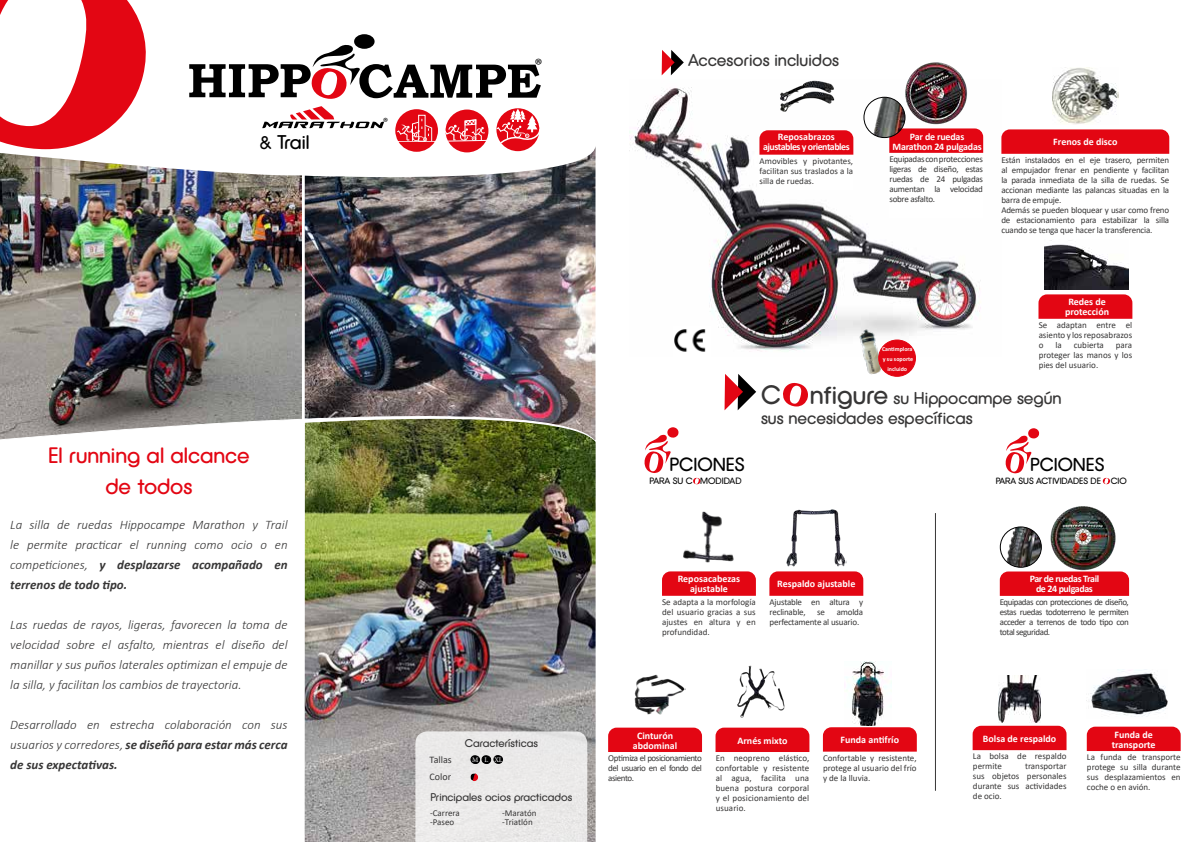
<style>
.page{position:relative;width:1191px;height:842px;background:#fff}
.page>*{position:absolute;margin:0;border:0;box-sizing:border-box;transform-origin:0 0}
.t1{font:22px/31px "Defused OT";color:#e30613;text-align:center}
.t2{font:19.5px "Defused OT";letter-spacing:-.025em;color:#000}
.t3{font:18.7px "Defused OT";color:#000}
.t4{font:18.5px "Defused OT";color:#000}
.t5{font:18px "Myriad Pro";color:#000}
.t6{font:17px/20.4px "Defused OT";color:#373636}
.t7{font:italic 300 13px/20px "Calibri";color:#373636;text-align:justify}
.t8{font:12px "Myriad Pro";color:#000}
.t9{font:11px "Defused OT";color:#373636}
.t10{font:700 10px/10px "Calibri";color:#fff;text-align:center}
.t11{font:700 10px/10px "Calibri";letter-spacing:-.05em;color:#fff;text-align:center}
.t12{font:700 10px/10px "Calibri";letter-spacing:-.02em;color:#fff;text-align:center}
.t13{font:700 10px/10px "Calibri";letter-spacing:-.04em;color:#fff;text-align:center}
.t14{font:10px/17.4px "Calibri";color:#373636}
.t15{font:9px/10px "Calibri";letter-spacing:-.02em;color:#373636;text-align:justify}
.t16{font:9px/9px "Calibri";color:#373636}
.t17{font:9px "Defused OT";color:#000}
.t18{font:8.9px "Defused OT";color:#000}
.t19{font:7px "Minion Pro";color:#fff}
.t20{font:700 6px/10px "Calibri";color:#fff;text-align:center}
.s1{font-weight:700}
.s2{font-size:26px}
</style>
<div class="page">
<img style="left:0;top:153px;width:302px;height:229px">
<img style="left:305px;top:145px;width:290px;height:237px">
<img style="left:0;top:382px;width:596px;height:66px">
<img style="left:305px;top:419px;width:290px;height:423px">
<svg style="left:0;top:0;width:146px;height:149px"></svg>
<div style="left:354px;top:34px;width:20px;height:15px;background:#000;border-radius:50%"></div>
<svg style="left:189px;top:44px;width:352px;height:55px"></svg>
<div style="left:496px;top:108px;width:43px;height:43px;background:#e30613;border-radius:50%"></div>
<svg style="left:496px;top:109px;width:44px;height:35px"></svg>
<svg style="left:395px;top:109px;width:95px;height:43px"></svg>
<svg style="left:262px;top:106px;width:122px;height:22px"></svg>
<div style="left:415px;top:731px;width:172px;height:111px;background:#eae9e9"></div>
<img style="left:629px;top:80px;width:355px;height:274px">
<img style="left:848px;top:318px;width:60px;height:59px">
<div style="left:878px;top:340px;width:37px;height:36px;background:#e30613;border-radius:50%"></div>
<div style="left:878px;top:339px;width:38px;height:38px;border:1px solid #e30613;border-radius:50%"></div>
<svg style="left:661px;top:50px;width:23px;height:25px"></svg>
<hr style="left:935px;top:513px;width:1px;height:278px;background:#373636">
<img style="left:673px;top:327px;width:37px;height:27px">
<img style="left:1052px;top:67px;width:66px;height:57px">
<svg style="left:1001px;top:129px;width:168px;height:25px;background:#e30e1b"></svg>
<svg style="left:759px;top:130px;width:94px;height:25px;background:#e4101c"></svg>
<img style="left:776px;top:81px;width:60px;height:31px">
<div style="left:759px;top:157px;width:94px;height:33px;background:#fff"></div>
<div style="left:889px;top:155px;width:94px;height:62px;background:#fff"></div>
<svg style="left:889px;top:128px;width:94px;height:25px;background:#e30d1a"></svg>
<img style="left:903px;top:62px;width:68px;height:65px">
<img style="left:864px;top:97px;width:41px;height:41px">
<div style="left:863px;top:97px;width:42px;height:41px;border:1px solid #000;border-radius:50%"></div>
<svg style="left:1038px;top:294px;width:94px;height:25px;background:#e4101c"></svg>
<img style="left:1044px;top:240px;width:85px;height:49px">
<svg style="left:783px;top:382px;width:25px;height:24px"></svg>
<svg style="left:724px;top:374px;width:32px;height:36px"></svg>
<svg style="left:644px;top:427px;width:34px;height:46px"></svg>
<svg style="left:693px;top:478px;width:7px;height:6px"></svg>
<svg style="left:1005px;top:428px;width:34px;height:45px"></svg>
<svg style="left:1102px;top:478px;width:8px;height:6px"></svg>
<img style="left:1086px;top:669px;width:81px;height:48px">
<div style="left:1086px;top:727px;width:94px;height:24px;background:#e30613"></div>
<img style="left:998px;top:676px;width:42px;height:47px">
<div style="left:972px;top:726px;width:94px;height:24px;background:#e30613"></div>
<img style="left:1050px;top:506px;width:65px;height:65px">
<svg style="left:999px;top:571px;width:130px;height:25px;background:#e40f1c"></svg>
<img style="left:1001px;top:527px;width:40px;height:40px">
<div style="left:999px;top:526px;width:42px;height:42px;border:1px solid #000;border-radius:50%"></div>
<img style="left:737px;top:665px;width:48px;height:53px">
<div style="left:715px;top:728px;width:94px;height:24px;background:#e30613"></div>
<img style="left:634px;top:674px;width:51px;height:41px">
<div style="left:608px;top:728px;width:94px;height:24px;background:#e30613"></div>
<svg style="left:823px;top:727px;width:93px;height:25px;background:#e30e1b"></svg>
<img style="left:844px;top:661px;width:47px;height:64px">
<img style="left:786px;top:509px;width:60px;height:58px">
<svg style="left:769px;top:571px;width:94px;height:25px;background:#e4101c"></svg>
<svg style="left:662px;top:571px;width:94px;height:25px;background:#e40f1c"></svg>
<img style="left:683px;top:512px;width:51px;height:51px">
<h2 class="t2" style="left:260px;top:130px;width:51px">&amp; Trail</h2>
<h1 class="t1" style="left:48px;top:440px;width:203px">El running al alcance de todos</h1>
<h3 class="t7" style="left:10px;top:514px;width:279px">La silla de ruedas Hippocampe Marathon y Trail le permite practicar el running como ocio o en competiciones, <span class="s1">y desplazarse acompañado en terrenos de todo tipo.</span></h3>
<h3 class="t7" style="left:10px;top:614px;width:279px">Las ruedas de rayos, ligeras, favorecen la toma de velocidad sobre el asfalto, mientras el diseño del manillar y sus puños laterales optimizan el empuje de la silla, y facilitan los cambios de trayectoria.</h3>
<h3 class="t7" style="left:10px;top:714px;width:279px">Desarrollado en estrecha colaboración con sus usuarios y corredores, <span class="s1">se diseñó para estar más cerca de sus expectativas.</span></h3>
<h3 class="t8" style="left:383px;top:114px;width:7px">®</h3>
<h3 class="t5" style="left:535px;top:54px;width:9px">®</h3>
<h3 class="t6" style="left:688px;top:50px;width:152px">Accesorios incluidos</h3>
<p class="t11" style="left:763px;top:132px;width:88px">Reposabrazos ajustables y orientables</p>
<p class="t12" style="left:892px;top:132px;width:91px">Par de ruedas<br>Marathon 24 pulgadas</p>
<p class="t10" style="left:1053px;top:137px;width:66px">Frenos de disco</p>
<p class="t15" style="left:759px;top:155px;width:95px">Amovibles y pivotantes, facilitan sus traslados a la silla de ruedas.</p>
<p class="t15" style="left:889px;top:154px;width:95px">Equipadas con protecciones ligeras de diseño, estas ruedas de 24 pulgadas aumentan la velocidad sobre asfalto.</p>
<p class="t15" style="left:1001px;top:155px;width:169px;text-align:left">Están instalados en el eje trasero, permiten al empujador frenar en pendiente y facilitan la parada inmediata de la silla de ruedas. Se accionan mediante las palancas situadas en la barra de empuje.<br>Además se pueden bloquear y usar como freno de estacionamiento para estabilizar la silla cuando se tenga que hacer la transferencia.</p>
<p class="t20" style="left:882px;top:344px;width:33px">Cantimplora y su soporte incluido</p>
<p class="t10" style="left:1065px;top:297px;width:46px">Redes de protección</p>
<p class="t15" style="left:1038px;top:320px;width:95px">Se adaptan entre el asiento y los reposabrazos o</p>
<p class="t15" style="left:1055px;top:340px;width:8px">la</p>
<p class="t16" style="left:1073px;top:340px;width:32px">cubierta</p>
<p class="t15" style="left:1038px;top:340px;width:95px;text-indent:77px">para proteger las manos y los pies del usuario.</p>
<h3 class="t3" style="left:669px;top:453px;width:77px">PCIONES</h3>
<p class="t17" style="left:649px;top:476px;width:94px">PARA SU C MODIDAD</p>
<h3 class="t6" style="left:761px;top:388px;width:302px"><span class="s2">C nfigure</span> su Hippocampe según sus necesidades específicas</h3>
<h3 class="t4" style="left:1030px;top:454px;width:76px">PCIONES</h3>
<p class="t18" style="left:995px;top:476px;width:133px">PARA SUS ACTIVIDADES DE CIO</p>
<p class="t10" style="left:678px;top:574px;width:64px">Reposacabezas ajustable</p>
<p class="t10" style="left:777px;top:579px;width:80px">Respaldo ajustable</p>
<p class="t13" style="left:1029px;top:574px;width:71px">Par de ruedas Trail de 24 pulgadas</p>
<p class="t15" style="left:662px;top:597px;width:95px">Se adapta a la morfología del usuario gracias a sus ajustes en altura y en profundidad.</p>
<p class="t15" style="left:769px;top:597px;width:95px">Ajustable en altura y reclinable,</p>
<p class="t15" style="left:769px;top:607px;width:95px;text-indent:67px">amolda perfectamente al usuario.</p>
<p class="t15" style="left:817px;top:607px;width:9px">se</p>
<p class="t15" style="left:999px;top:597px;width:131px">Equipadas con protecciones de diseño, estas ruedas todoterreno le permiten acceder a terrenos de todo tipo con total seguridad.</p>
<p class="t9" style="left:465px;top:736px;width:75px">Características</p>
<p class="t10" style="left:633px;top:730px;width:46px">Cinturón abdominal</p>
<p class="t10" style="left:737px;top:735px;width:52px">Arnés mixto</p>
<p class="t10" style="left:840px;top:735px;width:60px">Funda antifrío</p>
<p class="t14" style="left:429px;top:750px;width:24px">Tallas<br>Color</p>
<p class="t19" style="left:472px;top:755px;width:18px">M L</p>
<p class="t16" style="left:430px;top:808px;width:31px">-Carrera -Paseo</p>
<p class="t16" style="left:502px;top:808px;width:36px">-Maratón -Triatlón</p>
<p class="t19" style="left:494px;top:755px;width:10px">XL</p>
<p class="t9" style="left:430px;top:790px;width:143px">Principales ocios practicados</p>
<p class="t15" style="left:608px;top:753px;width:95px">Optimiza el posicionamiento del usuario en el fondo del asiento.</p>
<p class="t15" style="left:715px;top:753px;width:95px">En neopreno elástico, confortable y resistente al agua, facilita una buena postura corporal y el posicionamiento del usuario.</p>
<p class="t15" style="left:823px;top:752px;width:95px">Confortable y resistente, protege al usuario del frío y de la lluvia.</p>
<p class="t10" style="left:983px;top:733px;width:75px">Bolsa de respaldo</p>
<p class="t16" style="left:973px;top:751px;width:95px;line-height:10px">La bolsa de respaldo permite</p>
<p class="t15" style="left:973px;top:761px;width:95px;text-indent:52px">transportar sus objetos personales durante sus actividades de ocio.</p>
<p class="t10" style="left:1111px;top:729px;width:45px;text-align:left">Funda de transporte</p>
<p class="t15" style="left:1087px;top:752px;width:95px">La funda de transporte protege su silla durante sus desplazamientos en coche o en avión.</p>
</div>
